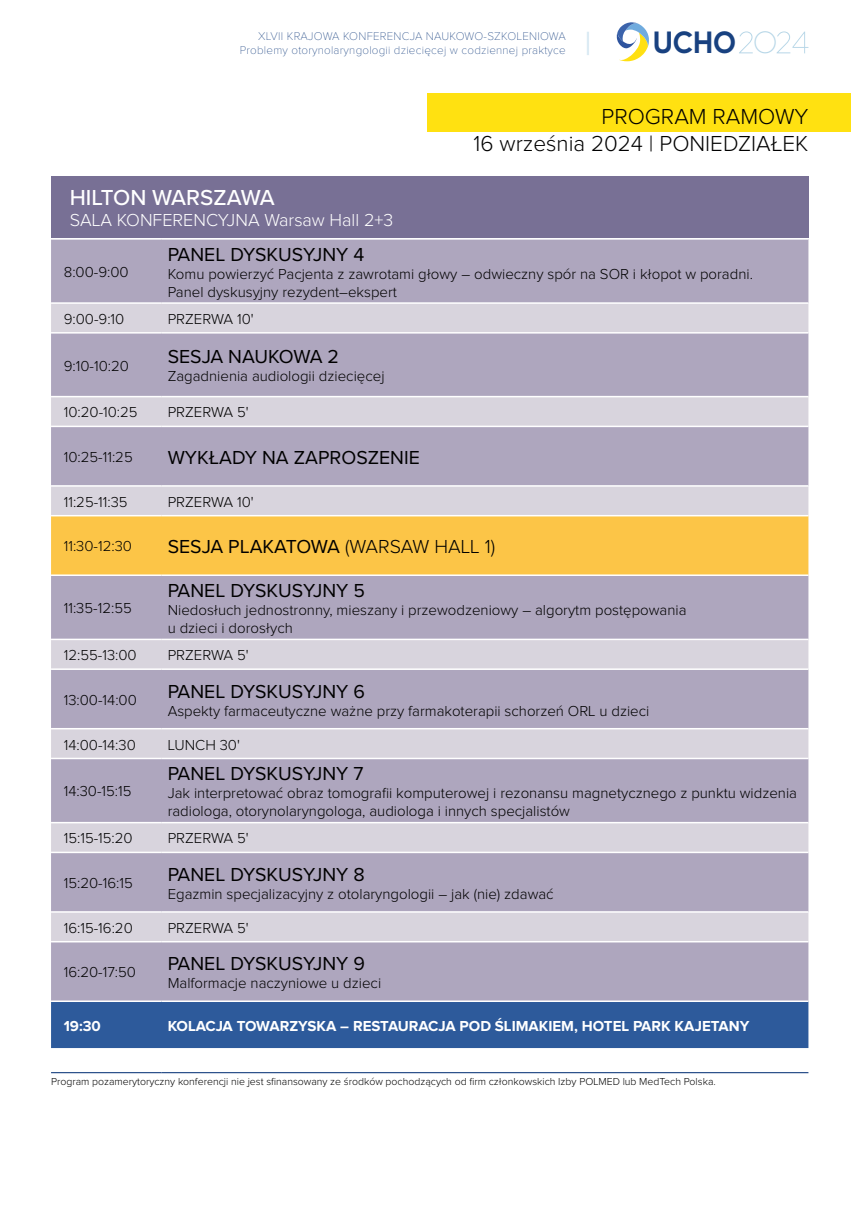
<style>
.page{position:relative;width:851px;height:1212px;background:#fff}
.page>*{position:absolute;margin:0;border:0;box-sizing:border-box;transform-origin:0 0}
.t1{font:500 30.6px "MADETOMMY";color:#184180;scale:.95 1}
.t2{font:300 22.5px/27px "Proxima Nova";color:#000;text-align:right}
.t3{font:500 22.5px "Proxima Nova";color:#fff}
.t4{font:19.5px "Proxima Nova";color:#000}
.t5{font:300 18px "Proxima Nova";color:#fff}
.t6{font:300 15px/18px "Proxima Nova";color:#000}
.t7{font:700 15px "Proxima Nova";color:#fff}
.t8{font:100 11.55px/14px "Proxima Nova T";letter-spacing:.02em;color:#184180;text-align:right}
.t9{font:300 10.5px "Proxima Nova";color:#000}
.s1{font-weight:100;color:#b6d6e7}
.s2{font-weight:300}
</style>
<div class="page">
<hr style="left:586px;top:32px;width:3px;height:23px;background:#dcebf4">
<svg style="left:616px;top:22px;width:33px;height:39px"></svg>
<svg style="left:739px;top:31px;width:13px;height:22px"></svg>
<svg style="left:776px;top:31px;width:32px;height:22px"></svg>
<div style="left:427px;top:94px;width:423px;height:38px;background:#ffe111"></div>
<div style="left:51px;top:176px;width:757px;height:62px;background:#787095"></div>
<div style="left:51px;top:240px;width:757px;height:760px;background:#aea6be"></div>
<svg style="left:51px;top:304px;width:757px;height:637px;fill:#aea6be"></svg>
<div style="left:51px;top:516px;width:757px;height:58px;background:#fcc547"></div>
<div style="left:51px;top:1002px;width:757px;height:46px;background:#2d5a9b"></div>
<hr style="left:51px;top:332px;width:111px;height:2px;background:#fff">
<hr style="left:162px;top:332px;width:646px;height:2px;background:#fff">
<hr style="left:51px;top:426px;width:111px;height:1px;background:#fff">
<hr style="left:162px;top:426px;width:646px;height:1px;background:#fff">
<hr style="left:51px;top:515px;width:111px;height:1px;background:#fff">
<hr style="left:162px;top:515px;width:646px;height:1px;background:#fff">
<hr style="left:51px;top:668px;width:111px;height:2px;background:#fff">
<hr style="left:162px;top:668px;width:646px;height:2px;background:#fff">
<hr style="left:51px;top:758px;width:111px;height:1px;background:#fff">
<hr style="left:162px;top:758px;width:646px;height:1px;background:#fff">
<hr style="left:51px;top:852px;width:111px;height:1px;background:#fff">
<hr style="left:162px;top:852px;width:646px;height:1px;background:#fff">
<hr style="left:51px;top:941px;width:111px;height:1px;background:#fff">
<hr style="left:162px;top:941px;width:646px;height:1px;background:#fff">
<hr style="left:51px;top:302px;width:111px;height:2px;background:#fff">
<hr style="left:162px;top:302px;width:646px;height:2px;background:#fff">
<hr style="left:51px;top:396px;width:111px;height:1px;background:#fff">
<hr style="left:162px;top:396px;width:646px;height:1px;background:#fff">
<hr style="left:51px;top:485px;width:111px;height:2px;background:#fff">
<hr style="left:162px;top:485px;width:646px;height:2px;background:#fff">
<hr style="left:51px;top:574px;width:111px;height:2px;background:#fff">
<hr style="left:162px;top:574px;width:646px;height:2px;background:#fff">
<hr style="left:51px;top:639px;width:111px;height:1px;background:#fff">
<hr style="left:162px;top:639px;width:646px;height:1px;background:#fff">
<hr style="left:51px;top:728px;width:111px;height:1px;background:#fff">
<hr style="left:162px;top:728px;width:646px;height:1px;background:#fff">
<hr style="left:51px;top:822px;width:111px;height:1px;background:#fff">
<hr style="left:162px;top:822px;width:646px;height:1px;background:#fff">
<hr style="left:51px;top:911px;width:111px;height:2px;background:#fff">
<hr style="left:162px;top:911px;width:646px;height:2px;background:#fff">
<hr style="left:51px;top:1072px;width:111px;height:1px;background:#184180">
<hr style="left:162px;top:1072px;width:646px;height:1px;background:#184180">
<p class="t8" style="left:240px;top:28px;width:327px">XLVII KRAJOWA KONFERENCJA NAUKOWO-SZKOLENIOWA<br>Problemy otorynolaryngologii dziecięcej w codziennej praktyce</p>
<h1 class="t1" style="left:652px;top:23px;width:133px">UCHO <span class="s1">O</span></h1>
<h2 class="t3" style="left:70px;top:180px;width:206px">HILTON WARSZAWA</h2>
<p class="t5" style="left:70px;top:212px;width:325px">SALA KONFERENCYJNA Warsaw Hall 2+3</p>
<h2 class="t2" style="left:473px;top:104px;width:336px">PROGRAM RAMOWY<br>16 września 2024 | PONIEDZIAŁEK</h2>
<p class="t6" style="left:64px;top:264px;width:66px">8:00-9:00</p>
<h3 class="t4" style="left:168px;top:240px;width:198px">PANEL DYSKUSYJNY 4</h3>
<p class="t6" style="left:168px;top:265px;width:586px">Komu powierzyć Pacjenta z zawrotami głowy – odwieczny spór na SOR i kłopot w poradni.<br>Panel dyskusyjny rezydent–ekspert</p>
<p class="t6" style="left:64px;top:310px;width:62px">9:00-9:10</p>
<p class="t6" style="left:168px;top:310px;width:87px">PRZERWA 10'</p>
<p class="t6" style="left:64px;top:357px;width:67px">9:10-10:20</p>
<h3 class="t4" style="left:168px;top:342px;width:173px">SESJA NAUKOWA 2</h3>
<p class="t6" style="left:168px;top:368px;width:218px">Zagadnienia audiologii dziecięcej</p>
<p class="t6" style="left:64px;top:404px;width:75px">10:20-10:25</p>
<p class="t6" style="left:168px;top:404px;width:82px">PRZERWA 5'</p>
<p class="t6" style="left:64px;top:449px;width:70px">10:25-11:25</p>
<h3 class="t4" style="left:168px;top:443px;width:254px">WYKŁADY NA ZAPROSZENIE</h3>
<p class="t6" style="left:64px;top:493px;width:65px">11:25-11:35</p>
<p class="t6" style="left:168px;top:493px;width:87px">PRZERWA 10'</p>
<p class="t6" style="left:64px;top:538px;width:70px">11:30-12:30</p>
<h3 class="t4" style="left:168px;top:532px;width:329px">SESJA PLAKATOWA <span class="s2">(WARSAW HALL 1)</span></h3>
<p class="t6" style="left:64px;top:600px;width:69px">11:35-12:55</p>
<h3 class="t4" style="left:168px;top:576px;width:199px">PANEL DYSKUSYJNY 5</h3>
<p class="t6" style="left:168px;top:602px;width:520px">Niedosłuch jednostronny, mieszany i przewodzeniowy – algorytm postępowania u dzieci i dorosłych</p>
<p class="t6" style="left:64px;top:647px;width:74px">12:55-13:00</p>
<p class="t6" style="left:168px;top:647px;width:82px">PRZERWA 5'</p>
<p class="t6" style="left:64px;top:691px;width:75px">13:00-14:00</p>
<h3 class="t4" style="left:168px;top:676px;width:199px">PANEL DYSKUSYJNY 6</h3>
<p class="t6" style="left:168px;top:702px;width:483px">Aspekty farmaceutyczne ważne przy farmakoterapii schorzeń ORL u dzieci</p>
<p class="t6" style="left:64px;top:736px;width:73px">14:00-14:30</p>
<p class="t6" style="left:168px;top:736px;width:74px">LUNCH 30'</p>
<p class="t6" style="left:64px;top:783px;width:69px">14:30-15:15</p>
<h3 class="t4" style="left:168px;top:759px;width:197px">PANEL DYSKUSYJNY 7</h3>
<p class="t6" style="left:168px;top:785px;width:630px">Jak interpretować obraz tomografii komputerowej i rezonansu magnetycznego z punktu widzenia radiologa, otorynolaryngologa, audiologa i innych specjalistów</p>
<p class="t6" style="left:64px;top:830px;width:70px">15:15-15:20</p>
<p class="t6" style="left:168px;top:830px;width:82px">PRZERWA 5'</p>
<p class="t6" style="left:64px;top:875px;width:70px">15:20-16:15</p>
<h3 class="t4" style="left:168px;top:860px;width:199px">PANEL DYSKUSYJNY 8</h3>
<p class="t6" style="left:168px;top:885px;width:387px">Egazmin specjalizacyjny z otolaryngologii – jak (nie) zdawać</p>
<p class="t6" style="left:64px;top:919px;width:70px">16:15-16:20</p>
<p class="t6" style="left:168px;top:919px;width:82px">PRZERWA 5'</p>
<p class="t6" style="left:64px;top:964px;width:74px">16:20-17:50</p>
<h3 class="t4" style="left:168px;top:949px;width:199px">PANEL DYSKUSYJNY 9</h3>
<p class="t6" style="left:168px;top:975px;width:215px">Malformacje naczyniowe u dzieci</p>
<p class="t7" style="left:64px;top:1019px;width:39px">19:30</p>
<p class="t7" style="left:168px;top:1019px;width:583px">KOLACJA TOWARZYSKA – RESTAURACJA POD ŚLIMAKIEM, HOTEL PARK KAJETANY</p>
<p class="t9" style="left:51px;top:1076px;width:666px">Program pozamerytoryczny konferencji nie jest sfinansowany ze środków pochodzących od firm członkowskich Izby POLMED lub MedTech Polska.</p>
</div>
